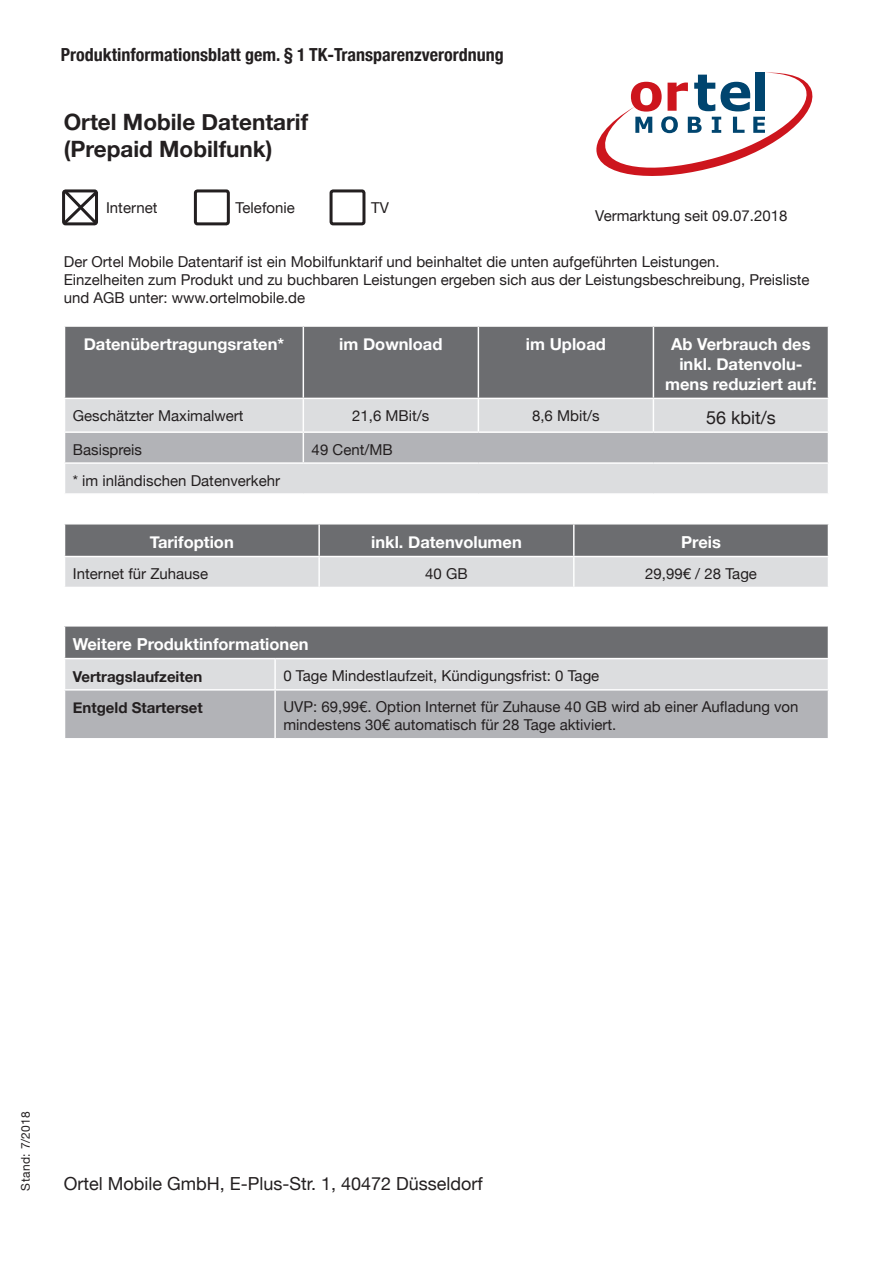
<style>
.page{position:relative;width:893px;height:1263px;background:#fff}
.page>*{position:absolute;margin:0;border:0;box-sizing:border-box;transform-origin:0 0}
.t1{font:700 22.5px/27px "Helvetica Neue";color:#231f20}
.t2{font:700 condensed 18px "Helvetica Neue";color:#231f20}
.t3{font:18px "Helvetica Neue";color:#231f20}
.t4{font:700 16.5px/19.8px "Helvetica Neue";color:#fff;text-align:center}
.t5{font:15px/18px "Helvetica Neue";color:#231f20}
.t6{font:700 15px "Helvetica Neue";color:#231f20}
.t7{font:12px "Helvetica Neue";letter-spacing:.04em;color:#231f20}
</style>
<div class="page">
<div style="left:194px;top:189px;width:36px;height:36px;border:3px solid #231f20;border-radius:2px"></div>
<div style="left:330px;top:189px;width:35px;height:36px;border:3px solid #231f20;border-radius:2px"></div>
<svg style="left:62px;top:189px;width:36px;height:37px"></svg>
<div style="left:65px;top:327px;width:763px;height:71px;background:#6c6d70"></div>
<div style="left:65px;top:399px;width:763px;height:32px;background:#dcdddf"></div>
<hr style="left:303px;top:327px;width:1px;height:71px;background:#fff">
<hr style="left:478px;top:327px;width:1px;height:71px;background:#fff">
<hr style="left:653px;top:327px;width:1px;height:71px;background:#fff">
<hr style="left:303px;top:399px;width:1px;height:32px;background:#fff">
<hr style="left:478px;top:399px;width:1px;height:32px;background:#fff">
<hr style="left:653px;top:399px;width:1px;height:32px;background:#fff">
<svg style="left:65px;top:432px;width:763px;height:61px;background:#c9cacd"></svg>
<svg style="left:65px;top:524px;width:763px;height:63px;background:#a4a5a7"></svg>
<hr style="left:318px;top:524px;width:2px;height:32px;background:#fff">
<hr style="left:573px;top:524px;width:2px;height:32px;background:#fff">
<hr style="left:64px;top:556px;width:255px;height:1px;background:#fff">
<hr style="left:319px;top:556px;width:255px;height:1px;background:#fff">
<hr style="left:318px;top:557px;width:2px;height:30px;background:#fff">
<hr style="left:574px;top:556px;width:255px;height:1px;background:#fff">
<hr style="left:573px;top:557px;width:2px;height:30px;background:#fff">
<div style="left:65px;top:626px;width:763px;height:32px;background:#6c6d70"></div>
<svg style="left:65px;top:659px;width:763px;height:79px;background:#c2c3c7"></svg>
<hr style="left:64px;top:625px;width:211px;height:2px;background:#fff">
<hr style="left:275px;top:625px;width:554px;height:2px;background:#fff">
<hr style="left:274px;top:659px;width:2px;height:30px;background:#fff">
<hr style="left:64px;top:689px;width:211px;height:1px;background:#fff">
<hr style="left:275px;top:689px;width:554px;height:1px;background:#fff">
<hr style="left:274px;top:690px;width:2px;height:48px;background:#fff">
<svg style="left:596px;top:72px;width:217px;height:104px"></svg>
<p class="t2" style="left:61px;top:40px;width:444px">Produktinformationsblatt gem. § 1 TK-Transparenzverordnung</p>
<h1 class="t1" style="left:64px;top:109px;width:246px">Ortel Mobile Datentarif (Prepaid Mobilfunk)</h1>
<p class="t5" style="left:106px;top:199px;width:53px">Internet</p>
<p class="t5" style="left:236px;top:199px;width:61px">Telefonie</p>
<p class="t5" style="left:371px;top:199px;width:19px">TV</p>
<p class="t5" style="left:595px;top:208px;width:194px">Vermarktung seit 09.07.2018</p>
<p class="t5" style="left:64px;top:254px;width:747px">Der Ortel Mobile Datentarif ist ein Mobilfunktarif und beinhaltet die unten aufgeführten Leistungen.<br>Einzelheiten zum Produkt und zu buchbaren Leistungen ergeben sich aus der Leistungsbeschreibung, Preisliste und AGB unter: www.ortelmobile.de</p>
<p class="t4" style="left:84px;top:335px;width:202px">Datenübertragungsraten*</p>
<p class="t4" style="left:339px;top:335px;width:105px">im Download</p>
<p class="t4" style="left:526px;top:335px;width:81px">im Upload</p>
<p class="t4" style="left:665px;top:335px;width:153px">Ab Verbrauch des inkl. Datenvolu&shy;mens reduziert auf:</p>
<p class="t5" style="left:73px;top:407px;width:172px">Geschätzter Maximalwert</p>
<p class="t5" style="left:352px;top:407px;width:79px">21,6 MBit/s</p>
<p class="t5" style="left:532px;top:407px;width:69px">8,6 Mbit/s</p>
<p class="t3" style="left:706px;top:404px;width:71px">56 kbit/s</p>
<p class="t5" style="left:73px;top:441px;width:71px">Basispreis</p>
<p class="t5" style="left:312px;top:441px;width:83px">49 Cent/MB</p>
<p class="t5" style="left:73px;top:472px;width:209px">* im inländischen Datenverkehr</p>
<p class="t4" style="left:150px;top:533px;width:85px">Tarifoption</p>
<p class="t4" style="left:371px;top:533px;width:152px">inkl. Datenvolumen</p>
<p class="t4" style="left:681px;top:533px;width:41px">Preis</p>
<p class="t5" style="left:73px;top:566px;width:137px">Internet für Zuhause</p>
<p class="t5" style="left:425px;top:566px;width:44px">40 GB</p>
<p class="t5" style="left:645px;top:566px;width:113px">29,99€ / 28 Tage</p>
<p class="t4" style="left:73px;top:635px;width:237px">Weitere Produktinformationen</p>
<p class="t6" style="left:73px;top:664px;width:131px">Vertragslaufzeiten</p>
<p class="t5" style="left:283px;top:668px;width:317px">0 Tage Mindestlaufzeit, Kündigungsfrist: 0 Tage</p>
<p class="t6" style="left:73px;top:696px;width:132px">Entgeld Starterset</p>
<p class="t5" style="left:283px;top:699px;width:517px">UVP: 69,99€. Option Internet für Zuhause 40 GB wird ab einer Aufladung von mindestens 30€ automatisch für 28 Tage aktiviert.</p>
<p class="t7" style="left:17px;top:1191px;width:80px;rotate:-90deg">Stand: 7/2018</p>
<p class="t3" style="left:64px;top:1170px;width:421px">Ortel Mobile GmbH, E-Plus-Str. 1, 40472 Düsseldorf</p>
</div>
